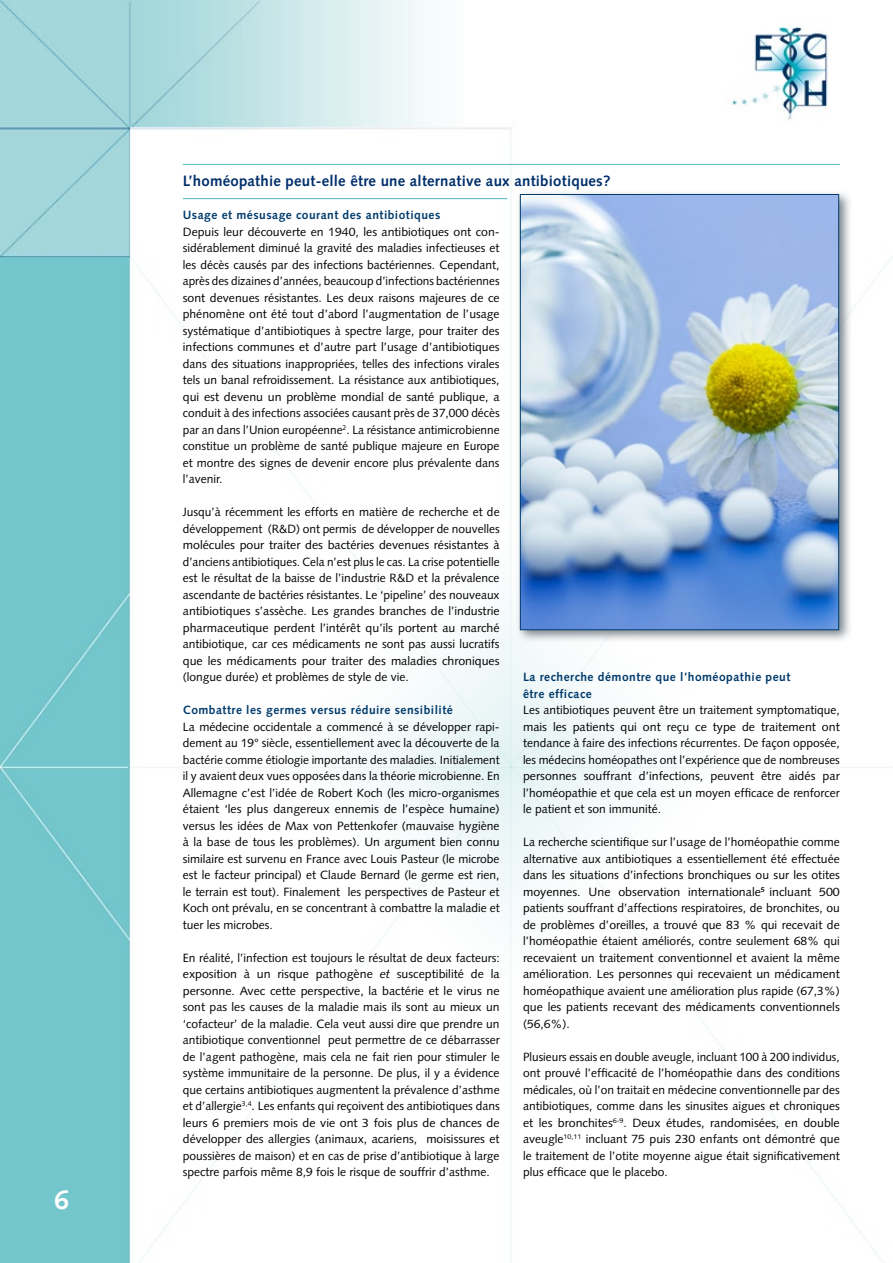
<style>
.page{position:relative;width:893px;height:1263px;background:#fff}
.page>*{position:absolute;margin:0;border:0;box-sizing:border-box;transform-origin:0 0}
.t1{font:700 27px "Syntax LT";color:#fff}
.t2{font:700 15px "Syntax LT";letter-spacing:.015em;color:#002f6b}
.t3{font:12px/16.5px "Syntax LT";color:#000;text-align:justify}
.t4{font:700 12px/16.5px "Syntax LT";letter-spacing:.04em;color:#003b6c}
.s1{font-style:italic}
</style>
<div class="page">
<img style="left:0;top:0;width:828px;height:1263px">
<div style="left:130px;top:128px;width:763px;height:1135px;background:#fff"></div>
<div style="left:515px;top:189px;width:337px;height:454px;background:#303f4b;opacity:.65"></div>
<img style="left:522px;top:196px;width:315px;height:432px">
<div style="left:520px;top:194px;width:319px;height:436px;border:1px solid #003b6c"></div>
<hr style="left:183px;top:164px;width:657px;height:1px;background:#52b5bd">
<hr style="left:183px;top:198px;width:324px;height:1px;background:#52b5bd">
<h1 class="t1" style="left:54px;top:1184px;width:17px">6</h1>
<p class="t2" style="left:183px;top:172px;width:429px">L’homéopathie peut-elle être une alternative aux antibiotiques?</p>
<p class="t4" style="left:183px;top:207px;width:259px">Usage et mésusage courant des antibiotiques</p>
<p class="t3" style="left:183px;top:223px;width:318px">Depuis leur découverte en 1940, les antibiotiques ont con&shy;sidérablement diminué la gravité des maladies infectieuses et les décès causés par des infections bactériennes. Cependant, après des dizaines d’années, beaucoup d’infections bactériennes sont devenues résistantes. Les deux raisons majeures de ce phénomène ont été tout d’abord l’augmentation de l’usage systématique d’antibiotiques à spectre large, pour traiter des infections communes et d’autre part l’usage d’antibiotiques dans des situations inappropriées, telles des infections virales tels un banal refroidissement. La résistance aux antibiotiques, qui est devenu un problème mondial de santé publique, a conduit à des infections associées causant près de 37,000 décès par an dans l’Union européenne<sup>2</sup>. La résistance antimicrobienne constitue un problème de santé publique majeure en Europe et montre des signes de devenir encore plus prévalente dans l’avenir.</p>
<p class="t3" style="left:183px;top:504px;width:318px">Jusqu’à récemment les efforts en matière de recherche et de développement (R&amp;D) ont permis de développer de nouvelles molécules pour traiter des bactéries devenues résistantes à d’anciens antibiotiques. Cela n’est plus le cas. La crise potentielle est le résultat de la baisse de l’industrie R&amp;D et la prévalence ascendante de bactéries résistantes. Le ‘pipeline’ des nouveaux antibiotiques s’assèche. Les grandes branches de l’industrie pharmaceutique perdent l’intérêt qu’ils portent au marché antibiotique, car ces médicaments ne sont pas aussi lucratifs que les médicaments pour traiter des maladies chroniques (longue durée) et problèmes de style de vie.</p>
<p class="t4" style="left:183px;top:702px;width:272px">Combattre les germes versus réduire sensibilité</p>
<p class="t3" style="left:183px;top:718px;width:318px">La médecine occidentale a commencé à se développer rapi&shy;dement au 19° siècle, essentiellement avec la découverte de la bactérie comme étiologie importante des maladies. Initialement il y avaient deux vues opposées dans la théorie microbienne. En Allemagne c’est l’idée de Robert Koch (les micro-organismes étaient ‘les plus dangereux ennemis de l’espèce humaine) versus les idées de Max von Pettenkofer (mauvaise hygiène à la base de tous les problèmes). Un argument bien connu similaire est survenu en France avec Louis Pasteur (le microbe est le facteur principal) et Claude Bernard (le germe est rien, le terrain est tout). Finalement les perspectives de Pasteur et Koch ont prévalu, en se concentrant à combattre la maladie et tuer les microbes.</p>
<p class="t3" style="left:183px;top:949px;width:318px">En réalité, l’infection est toujours le résultat de deux facteurs: exposition à un risque pathogène <span class="s1">et</span> susceptibilité de la personne. Avec cette perspective, la bactérie et le virus ne sont pas les causes de la maladie mais ils sont au mieux un ‘cofacteur’ de la maladie. Cela veut aussi dire que prendre un antibiotique conventionnel peut permettre de ce débarrasser de l’agent pathogène, mais cela ne fait rien pour stimuler le système immunitaire de la personne. De plus, il y a évidence que certains antibiotiques augmentent la prévalence d’asthme et d’allergie<sup>3,4</sup>. Les enfants qui reçoivent des antibiotiques dans leurs 6 premiers mois de vie ont 3 fois plus de chances de développer des allergies (animaux, acariens, moisissures et poussières de maison) et en cas de prise d’antibiotique à large spectre parfois même 8,9 fois le risque de souffrir d’asthme.</p>
<p class="t4" style="left:523px;top:669px;width:269px">La recherche démontre que l’homéopathie peut être efficace</p>
<p class="t3" style="left:523px;top:702px;width:318px">Les antibiotiques peuvent être un traitement symptomatique, mais les patients qui ont reçu ce type de traitement ont tendance à faire des infections récurrentes. De façon opposée, les médecins homéopathes ont l’expérience que de nombreuses personnes souffrant d’infections, peuvent être aidés par l’homéopathie et que cela est un moyen efficace de renforcer le patient et son immunité.</p>
<p class="t3" style="left:523px;top:834px;width:318px">La recherche scientifique sur l’usage de l’homéopathie comme alternative aux antibiotiques a essentiellement été effectuée dans les situations d’infections bronchiques ou sur les otites moyennes. Une observation internationale<sup>5</sup> incluant 500 patients souffrant d’affections respiratoires, de bronchites, ou de problèmes d’oreilles, a trouvé que 83 % qui recevait de l’homéopathie étaient améliorés, contre seulement 68% qui recevaient un traitement conventionnel et avaient la même amélioration. Les personnes qui recevaient un médicament homéopathique avaient une amélioration plus rapide (67,3%) que les patients recevant des médicaments conventionnels (56,6%).</p>
<p class="t3" style="left:523px;top:1048px;width:318px">Plusieurs essais en double aveugle, incluant 100 à 200 individus, ont prouvé l’efficacité de l’homéopathie dans des conditions médicales, où l’on traitait en médecine conventionnelle par des antibiotiques, comme dans les sinusites aigues et chroniques et les bronchites<sup>6-9</sup>. Deux études, randomisées, en double aveugle<sup>10,11</sup> incluant 75 puis 230 enfants ont démontré que le traitement de l’otite moyenne aigue était significativement plus efficace que le placebo.</p>
</div>
